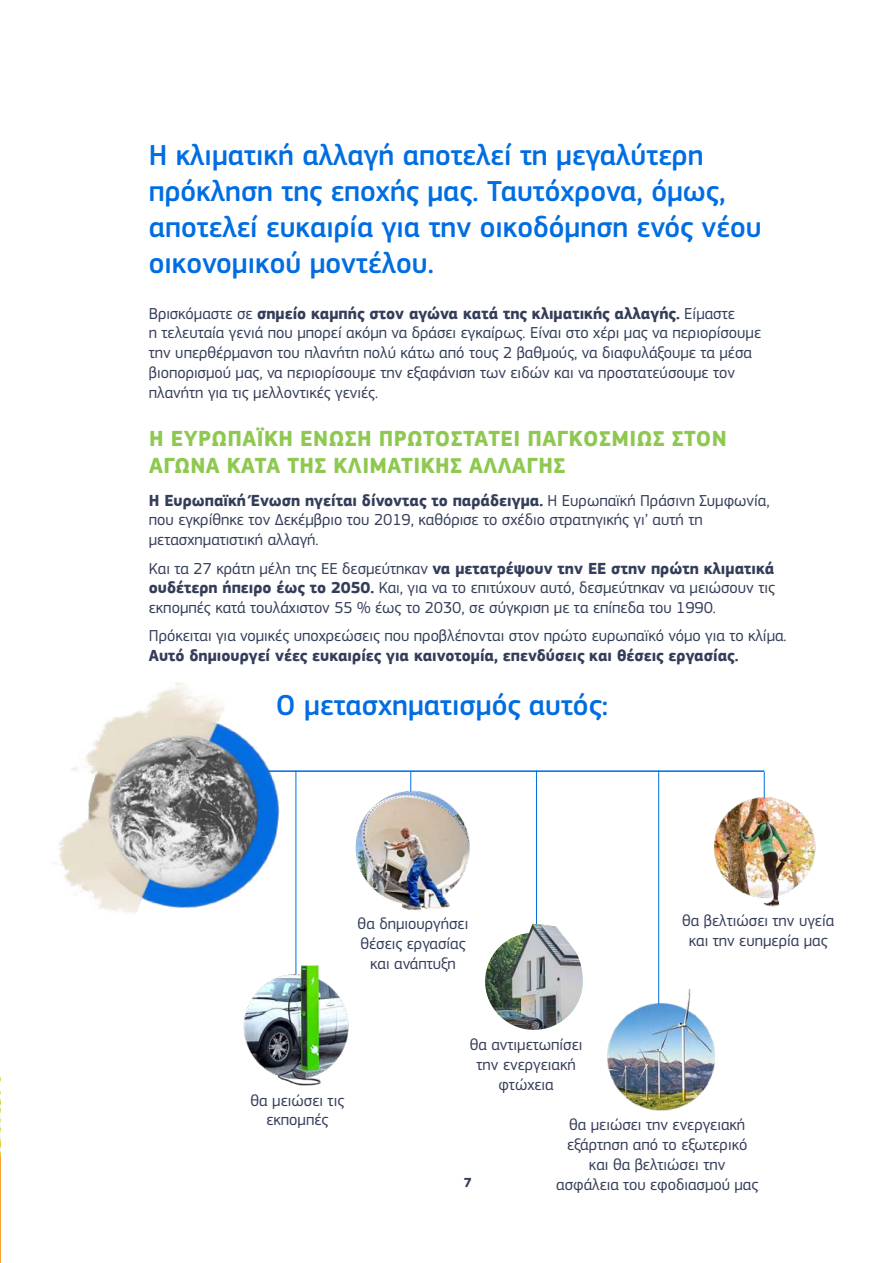
<style>
.page{position:relative;width:893px;height:1263px;background:#fff}
.page>*{position:absolute;margin:0;border:0;box-sizing:border-box;transform-origin:0 0}
.t1{font:500 30px/36px "EC Square Sans Pro";color:#006de2}
.t2{font:700 22.5px/27px "EC Square Sans Pro";letter-spacing:.02em;color:#8fc851}
.t3{font:16.5px/19.8px "EC Square Sans Pro";color:#343d59;text-align:center}
.t4{font:700 16.5px "EC Square Sans Pro";color:#343d59}
.t5{font:700 13.5px "EC Square Sans Pro";color:#343d59}
.s1{font-weight:700}
</style>
<div class="page">
<img style="left:0;top:1077px;width:1px;height:69px">
<svg style="left:0;top:1146px;width:1px;height:117px"></svg>
<img style="left:53px;top:682px;width:243px;height:262px">
<hr style="left:267px;top:770px;width:497px;height:2px;background:#006de2">
<hr style="left:296px;top:770px;width:1px;height:210px;background:#006de2">
<hr style="left:410px;top:772px;width:1px;height:53px;background:#006de2">
<hr style="left:536px;top:770px;width:1px;height:210px;background:#006de2">
<hr style="left:658px;top:770px;width:1px;height:258px;background:#006de2">
<hr style="left:764px;top:772px;width:1px;height:53px;background:#006de2">
<img style="left:485px;top:924px;width:98px;height:106px">
<img style="left:355px;top:782px;width:115px;height:128px">
<img style="left:714px;top:794px;width:102px;height:113px">
<img style="left:243px;top:966px;width:106px;height:120px">
<img style="left:607px;top:989px;width:108px;height:122px">
<h1 class="t1" style="left:149px;top:138px;width:614px">Η κλιματική αλλαγή αποτελεί τη μεγαλύτερη πρόκληση της εποχής μας. Ταυτόχρονα, όμως, αποτελεί ευκαιρία για την οικοδόμηση ενός νέου οικονομικού μοντέλου.</h1>
<p class="t3" style="left:149px;top:303px;width:614px;text-align:left">Βρισκόμαστε σε <span class="s1">σημείο καμπής στον αγώνα κατά της κλιματικής αλλαγής.</span> Είμαστε<br>η τελευταία γενιά που μπορεί ακόμη να δράσει εγκαίρως. Είναι στο χέρι μας να περιορίσουμε την υπερθέρμανση του πλανήτη πολύ κάτω από τους 2 βαθμούς, να διαφυλάξουμε τα μέσα βιοπορισμού μας, να περιορίσουμε την εξαφάνιση των ειδών και να προστατεύσουμε τον πλανήτη για τις μελλοντικές γενιές.</p>
<h2 class="t2" style="left:149px;top:426px;width:579px">Η ΕΥΡΩΠΑΪΚΗ ΕΝΩΣΗ ΠΡΩΤΟΣΤΑΤΕΙ ΠΑΓΚΟΣΜΙΩΣ ΣΤΟΝ<br>ΑΓΩΝΑ ΚΑΤΑ ΤΗΣ ΚΛΙΜΑΤΙΚΗΣ ΑΛΛΑΓΗΣ</h2>
<p class="t3" style="left:149px;top:490px;width:622px;text-align:left"><span class="s1">Η Ευρωπαϊκή Ένωση ηγείται δίνοντας το παράδειγμα.</span> Η Ευρωπαϊκή Πράσινη Συμφωνία, που εγκρίθηκε τον Δεκέμβριο του 2019, καθόρισε το σχέδιο στρατηγικής γι’ αυτή τη μετασχηματιστική αλλαγή.</p>
<p class="t3" style="left:149px;top:558px;width:628px;text-align:justify">Και τα 27 κράτη μέλη της ΕΕ δεσμεύτηκαν <span class="s1">να μετατρέψουν την ΕΕ στην πρώτη κλιματικά ουδέτερη ήπειρο έως το 2050.</span> Και, για να το επιτύχουν αυτό, δεσμεύτηκαν να μειώσουν τις εκπομπές κατά τουλάχιστον 55 % έως το 2030, σε σύγκριση με τα επίπεδα του 1990.</p>
<p class="t3" style="left:149px;top:626px;width:639px">Πρόκειται για νομικές υποχρεώσεις που προβλέπονται στον πρώτο ευρωπαϊκό νόμο για το κλίμα.</p>
<p class="t4" style="left:149px;top:646px;width:591px">Αυτό δημιουργεί νέες ευκαιρίες για καινοτομία, επενδύσεις και θέσεις εργασίας.</p>
<h1 class="t1" style="left:276px;top:687px;width:334px">Ο μετασχηματισμός αυτός:</h1>
<p class="t3" style="left:358px;top:914px;width:112px">θα δημιουργήσει θέσεις εργασίας και ανάπτυξη</p>
<p class="t3" style="left:682px;top:911px;width:153px">θα βελτιώσει την υγεία και την ευημερία μας</p>
<p class="t3" style="left:251px;top:1090px;width:95px">θα μειώσει τις εκπομπές</p>
<p class="t3" style="left:470px;top:1035px;width:114px">θα αντιμετωπίσει την ενεργειακή φτώχεια</p>
<p class="t3" style="left:556px;top:1115px;width:204px">θα μειώσει την ενεργειακή εξάρτηση από το εξωτερικό και θα βελτιώσει την ασφάλεια του εφοδιασμού μας</p>
<p class="t5" style="left:464px;top:1175px;width:10px">7</p>
</div>
